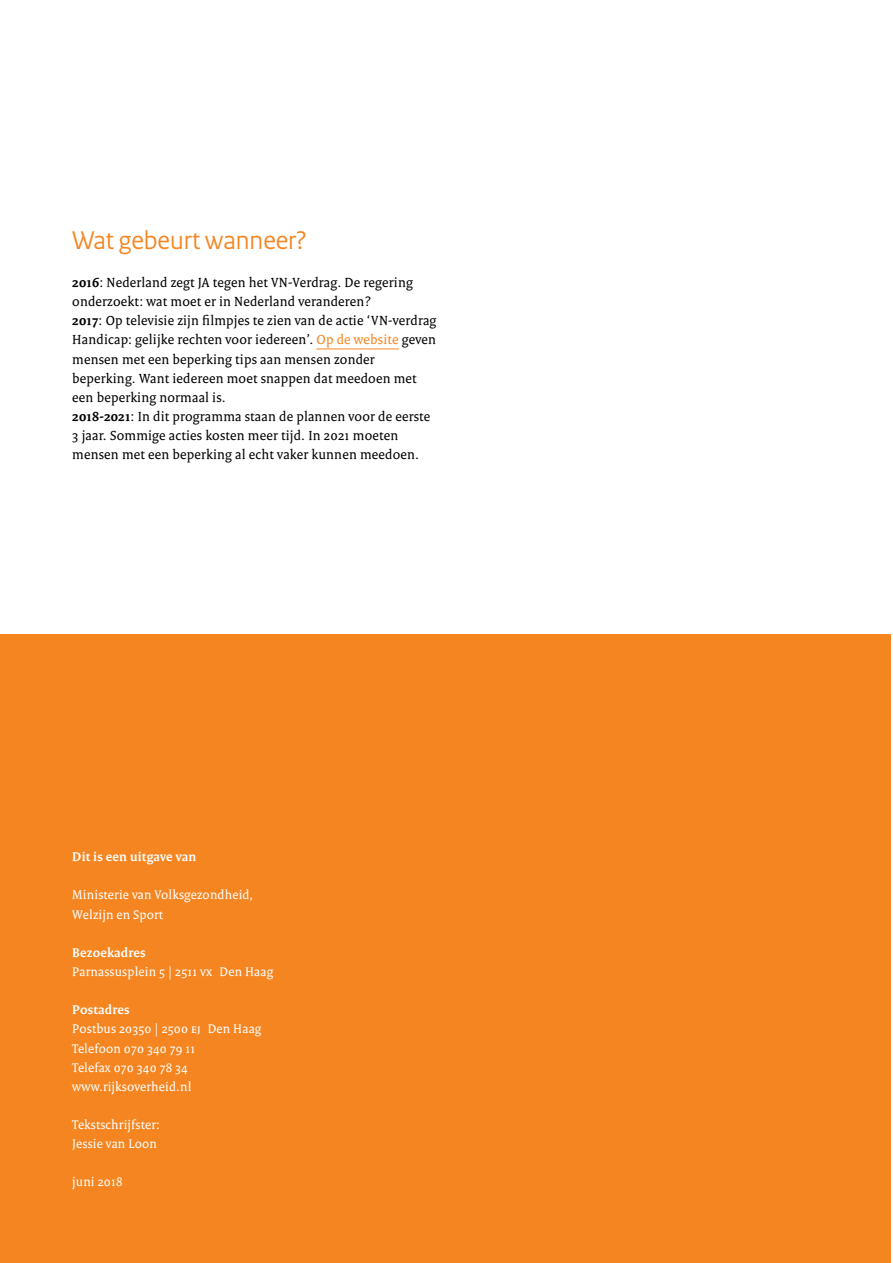
<style>
.page{position:relative;width:893px;height:1263px;background:#fff}
.page>*{position:absolute;margin:0;border:0;box-sizing:border-box;transform-origin:0 0}
.vws_07_-_Tussenkop_e{font:27px "Rijksoverheid Sans Heading";color:#f58520}
.vws_11_-_Plat{font:14.25px/19.2px "Rijksoverheid Serif";letter-spacing:.015em;color:#000}
.vws_05_-_Colofon_pla{font:13.5px "Rijksoverheid Serif";letter-spacing:.015em;color:#fff}
.vws_04_-_Colofon_kop{font:700 13.5px "Rijksoverheid Serif";letter-spacing:.015em;color:#fff}
.vws_04_-_Colofon_kop-2{font:13.5px "Rijksoverheid Serif";letter-spacing:.015em;color:#fff}
.s1{font-weight:700}
.s2{color:#f58520}
</style>
<div class="page">
<hr style="left:316px;top:349px;width:83px;height:1px;background:#f58520">
<div style="left:0;top:635px;width:891px;height:628px;background:#f58520"></div>
<p class="vws_07_-_Tussenkop_e" style="left:72px;top:224px;width:236px">Wat gebeurt wanneer?</p>
<p class="vws_11_-_Plat" style="left:72px;top:273px;width:342px"><span class="s1">2016</span>: Nederland zegt JA tegen het VN-Verdrag. De regering onderzoekt: wat moet er in Nederland veranderen?</p>
<p class="vws_11_-_Plat" style="left:72px;top:311px;width:366px"><span class="s1">2017</span>: Op televisie zijn filmpjes te zien van de actie ‘VN-verdrag Handicap: gelijke rechten voor iedereen’. <span class="s2">Op de website</span> geven mensen met een beperking tips aan mensen zonder beperking. Want iedereen moet snappen dat meedoen met een beperking normaal is.</p>
<p class="vws_11_-_Plat" style="left:72px;top:407px;width:359px"><span class="s1">2018-2021</span>: In dit programma staan de plannen voor de eerste<br>3 jaar. Sommige acties kosten meer tijd. In 2021 moeten mensen met een beperking al echt vaker kunnen meedoen.</p>
<p class="vws_04_-_Colofon_kop" style="left:72px;top:849px;width:125px">Dit is een uitgave van</p>
<p class="vws_05_-_Colofon_pla" style="left:72px;top:887px;width:183px">Ministerie van Volksgezondheid,</p>
<p class="vws_05_-_Colofon_pla" style="left:72px;top:906px;width:92px">Welzijn en Sport</p>
<p class="vws_04_-_Colofon_kop" style="left:72px;top:944px;width:75px">Bezoekadres</p>
<p class="vws_05_-_Colofon_pla" style="left:72px;top:963px;width:202px">Parnassusplein 5 | 2511 vx Den Haag</p>
<p class="vws_04_-_Colofon_kop" style="left:72px;top:1002px;width:59px">Postadres</p>
<p class="vws_05_-_Colofon_pla" style="left:72px;top:1021px;width:191px">Postbus 20350 | 2500 ej Den Haag</p>
<p class="vws_05_-_Colofon_pla" style="left:72px;top:1040px;width:125px">Telefoon 070 340 79 11</p>
<p class="vws_05_-_Colofon_pla" style="left:72px;top:1059px;width:117px">Telefax 070 340 78 34</p>
<p class="vws_05_-_Colofon_pla" style="left:72px;top:1078px;width:121px">www.rijksoverheid.nl</p>
<p class="vws_04_-_Colofon_kop-2" style="left:72px;top:1116px;width:89px">Tekstschrijfster:</p>
<p class="vws_04_-_Colofon_kop-2" style="left:72px;top:1136px;width:86px">Jessie van Loon</p>
<p class="vws_05_-_Colofon_pla" style="left:72px;top:1174px;width:52px">juni 2018</p>
</div>
